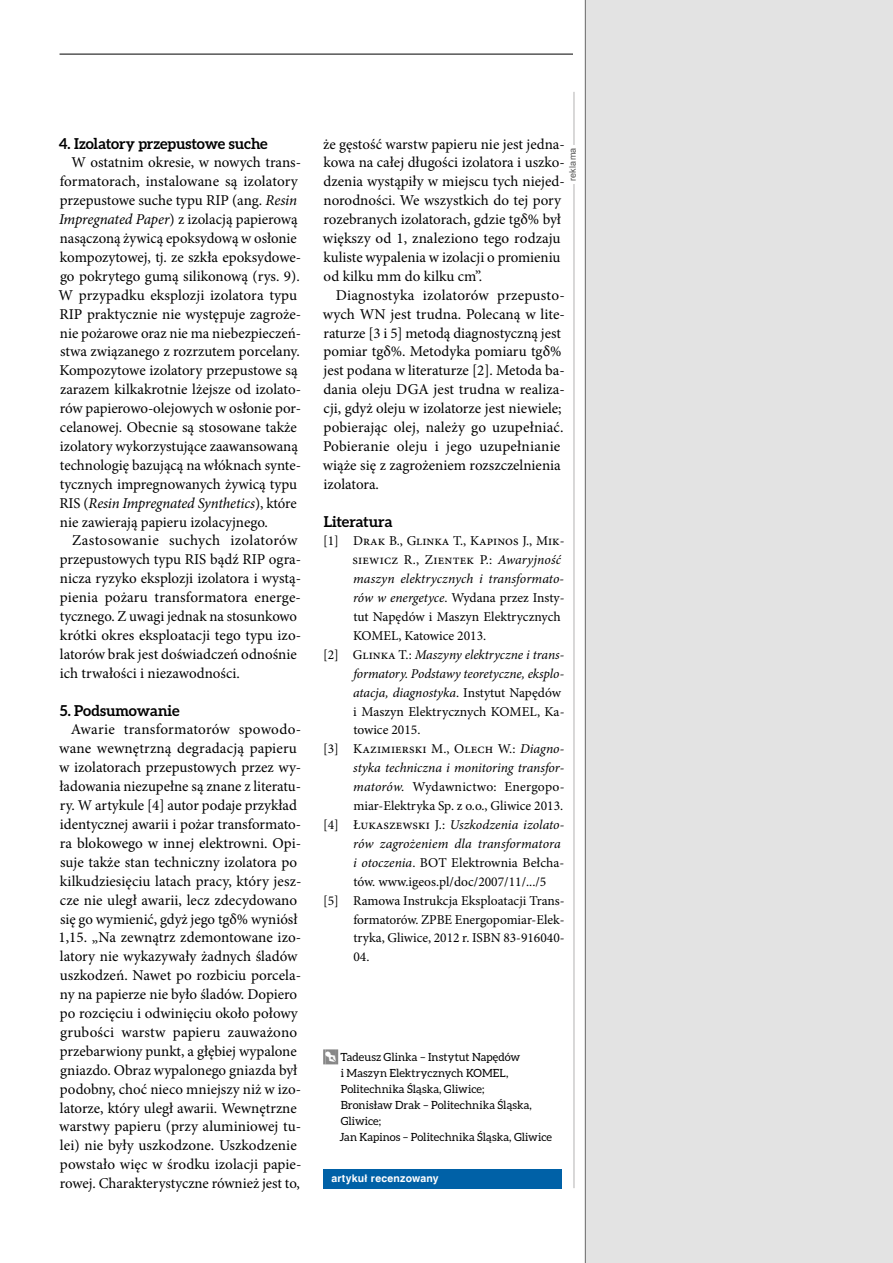
<style>
.page{position:relative;width:893px;height:1263px;background:#fff}
.page>*{position:absolute;margin:0;border:0;box-sizing:border-box;transform-origin:0 0}
.t1{font:15px/18.9px "Minion Pro";color:#000}
.t2{font:700 15px "Aleo";letter-spacing:-.005em;color:#000}
.t3{font:13.5px "Minion Pro";color:#000}
.t4{font:italic 13.5px "Minion Pro";letter-spacing:-.005em;color:#000}
.t5{font:11.25px/15.9px "Aleo";letter-spacing:.005em;color:#000}
.t6{font:700 10.5px "Switzerland";letter-spacing:.02em;color:#fff}
.t7{font:9px "Arial";letter-spacing:.02em;color:#575756}
.s1{font-style:italic}
.s2{font-style:normal}
</style>
<div class="page">
<hr style="left:60px;top:54px;width:600px;height:1px;background:#000">
<div style="left:573px;top:0;width:320px;height:1263px;background:#fff"></div>
<hr style="left:574px;top:92px;width:1px;height:1096px;background:#b3b2b2">
<div style="left:569px;top:145px;width:10px;height:39px;background:#fff"></div>
<div style="left:585px;top:0;width:308px;height:1263px;background:#e3e3e3"></div>
<div style="left:323px;top:1169px;width:238px;height:20px;background:#0061a7"></div>
<svg style="left:323px;top:1049px;width:15px;height:15px"></svg>
<p class="t2" style="left:59px;top:134px;width:210px">4. Izolatory przepustowe suche</p>
<p class="t1" style="left:59px;top:153px;width:244px;text-indent:13px">W ostatnim okresie, w nowych trans&shy;formatorach, instalowane są izolatory przepustowe suche typu RIP (ang. <span class="s1">Resin Impregnated Paper</span>) z izolacją papierową nasączoną żywicą epoksydową w osłonie kompozytowej, tj. ze szkła epoksydowe&shy;go pokrytego gumą silikonową (rys. 9).<br>W przypadku eksplozji izolatora typu RIP praktycznie nie występuje zagroże&shy;nie pożarowe oraz nie ma niebezpieczeń&shy;stwa związanego z rozrzutem porcelany.<br>Kompozytowe izolatory przepustowe są zarazem kilkakrotnie lżejsze od izolato&shy;rów papierowo-olejowych w osłonie por&shy;celanowej. Obecnie są stosowane także izolatory wykorzystujące zaawansowaną technologię bazującą na włóknach synte&shy;tycznych impregnowanych żywicą typu RIS (<span class="s1">Resin Impregnated Synthetics</span>), które nie zawierają papieru izolacyjnego.</p>
<p class="t1" style="left:60px;top:531px;width:243px;text-indent:12px">Zastosowanie suchych izolatorów przepustowych typu RIS bądź RIP ogra&shy;nicza ryzyko eksplozji izolatora i wystą&shy;pienia pożaru transformatora energe&shy;tycznego. Z uwagi jednak na stosunkowo krótki okres eksploatacji tego typu izo&shy;latorów brak jest doświadczeń odnośnie ich trwałości i niezawodności.</p>
<p class="t2" style="left:60px;top:701px;width:121px">5. Podsumowanie</p>
<p class="t1" style="left:58px;top:720px;width:245px;text-indent:13px">Awarie transformatorów spowodo&shy;wane wewnętrzną degradacją papieru w izolatorach przepustowych przez wy&shy;ładowania niezupełne są znane z literatu&shy;ry. W artykule [4] autor podaje przykład identycznej awarii i pożar transformato&shy;ra blokowego w innej elektrowni. Opi&shy;suje także stan techniczny izolatora po kilkudziesięciu latach pracy, który jesz&shy;cze nie uległ awarii, lecz zdecydowano się go wymienić, gdyż jego tgδ% wyniósł 1,15. „Na zewnątrz zdemontowane izo&shy;latory nie wykazywały żadnych śladów uszkodzeń. Nawet po rozbiciu porcela&shy;ny na papierze nie było śladów. Dopiero po rozcięciu i odwinięciu około połowy grubości warstw papieru zauważono przebarwiony punkt, a głębiej wypalone gniazdo. Obraz wypalonego gniazda był podobny, choć nieco mniejszy niż w izo&shy;latorze, który uległ awarii. Wewnętrzne warstwy papieru (przy aluminiowej tu&shy;lei) nie były uszkodzone. Uszkodzenie powstało więc w środku izolacji papie&shy;rowej. Charakterystyczne również jest to,</p>
<p class="t1" style="left:323px;top:134px;width:243px">że gęstość warstw papieru nie jest jedna&shy;kowa na całej długości izolatora i uszko&shy;dzenia wystąpiły w miejscu tych niejed&shy;norodności. We wszystkich do tej pory rozebranych izolatorach, gdzie tgδ% był większy od 1, znaleziono tego rodzaju kuliste wypalenia w izolacji o promieniu od kilku mm do kilku cm”.</p>
<p class="t1" style="left:323px;top:286px;width:244px;text-indent:13px">Diagnostyka izolatorów przepusto&shy;wych WN jest trudna. Polecaną w lite&shy;raturze [3 i 5] metodą diagnostyczną jest pomiar tgδ%. Metodyka pomiaru tgδ% jest podana w literaturze [2]. Metoda ba&shy;dania oleju DGA jest trudna w realiza&shy;cji, gdyż oleju w izolatorze jest niewiele; pobierając olej, należy go uzupełniać.<br>Pobieranie oleju i jego uzupełnianie wiąże się z zagrożeniem rozszczelnienia izolatora.</p>
<p class="t2" style="left:324px;top:512px;width:70px">Literatura</p>
<p class="t3" style="left:323px;top:532px;width:243px">[1] Drak B., Glinka T., Kapinos J., Mik-</p>
<p class="t3" style="left:353px;top:551px;width:210px">siewicz R., Zientek P.: <span class="s1">Awaryjność</span></p>
<p class="t4" style="left:353px;top:570px;width:212px">maszyn elektrycznych i transformato-</p>
<p class="t3" style="left:353px;top:589px;width:213px"><span class="s1">rów w energetyce</span>. Wydana przez Insty-</p>
<p class="t3" style="left:353px;top:608px;width:209px">tut Napędów i Maszyn Elektrycznych</p>
<p class="t3" style="left:353px;top:627px;width:135px">KOMEL, Katowice 2013.</p>
<p class="t4" style="left:323px;top:645px;width:243px"><span class="s2">[2] Glinka T.:</span> Maszyny elektryczne i trans-</p>
<p class="t4" style="left:353px;top:664px;width:212px">formatory. Podstawy teoretyczne, eksplo-</p>
<p class="t4" style="left:353px;top:683px;width:209px">atacja, diagnostyka<span class="s2">. Instytut Napędów</span></p>
<p class="t3" style="left:353px;top:702px;width:213px">i Maszyn Elektrycznych KOMEL, Ka-</p>
<p class="t3" style="left:353px;top:721px;width:69px">towice 2015.</p>
<p class="t3" style="left:323px;top:740px;width:243px">[3] Kazimierski M., Olech W.: <span class="s1">Diagno-</span></p>
<p class="t4" style="left:353px;top:759px;width:213px">styka techniczna i monitoring transfor-</p>
<p class="t3" style="left:353px;top:778px;width:213px"><span class="s1">matorów.</span> Wydawnictwo: Energopo-</p>
<p class="t3" style="left:353px;top:797px;width:211px">miar-Elektryka Sp. z o.o., Gliwice 2013.</p>
<p class="t4" style="left:323px;top:815px;width:243px"><span class="s2">[4] Łukaszewski J.:</span> Uszkodzenia izolato-</p>
<p class="t4" style="left:353px;top:834px;width:209px">rów zagrożeniem dla transformatora</p>
<p class="t3" style="left:353px;top:853px;width:213px"><span class="s1">i otoczenia</span>. BOT Elektrownia Bełcha-</p>
<p class="t3" style="left:353px;top:872px;width:194px">tów. www.igeos.pl/doc/2007/11/.../5</p>
<p class="t3" style="left:323px;top:891px;width:243px">[5] Ramowa Instrukcja Eksploatacji Trans-</p>
<p class="t3" style="left:353px;top:910px;width:213px">formatorów. ZPBE Energopomiar-Elek-</p>
<p class="t3" style="left:353px;top:929px;width:213px">tryka, Gliwice, 2012 r. ISBN 83-916040-</p>
<p class="t3" style="left:353px;top:948px;width:18px">04.</p>
<p class="t7" style="left:567px;top:181px;width:35px;rotate:-90deg">reklama</p>
<p class="t5" style="left:339px;top:1049px;width:214px">Tadeusz Glinka – Instytut Napędów<br>i Maszyn Elektrycznych KOMEL,<br>Politechnika Śląska, Gliwice;<br>Bronisław Drak – Politechnika Śląska,<br>Gliwice;<br>Jan Kapinos – Politechnika Śląska, Gliwice</p>
<p class="t6" style="left:331px;top:1172px;width:109px">artykuł recenzowany</p>
</div>
